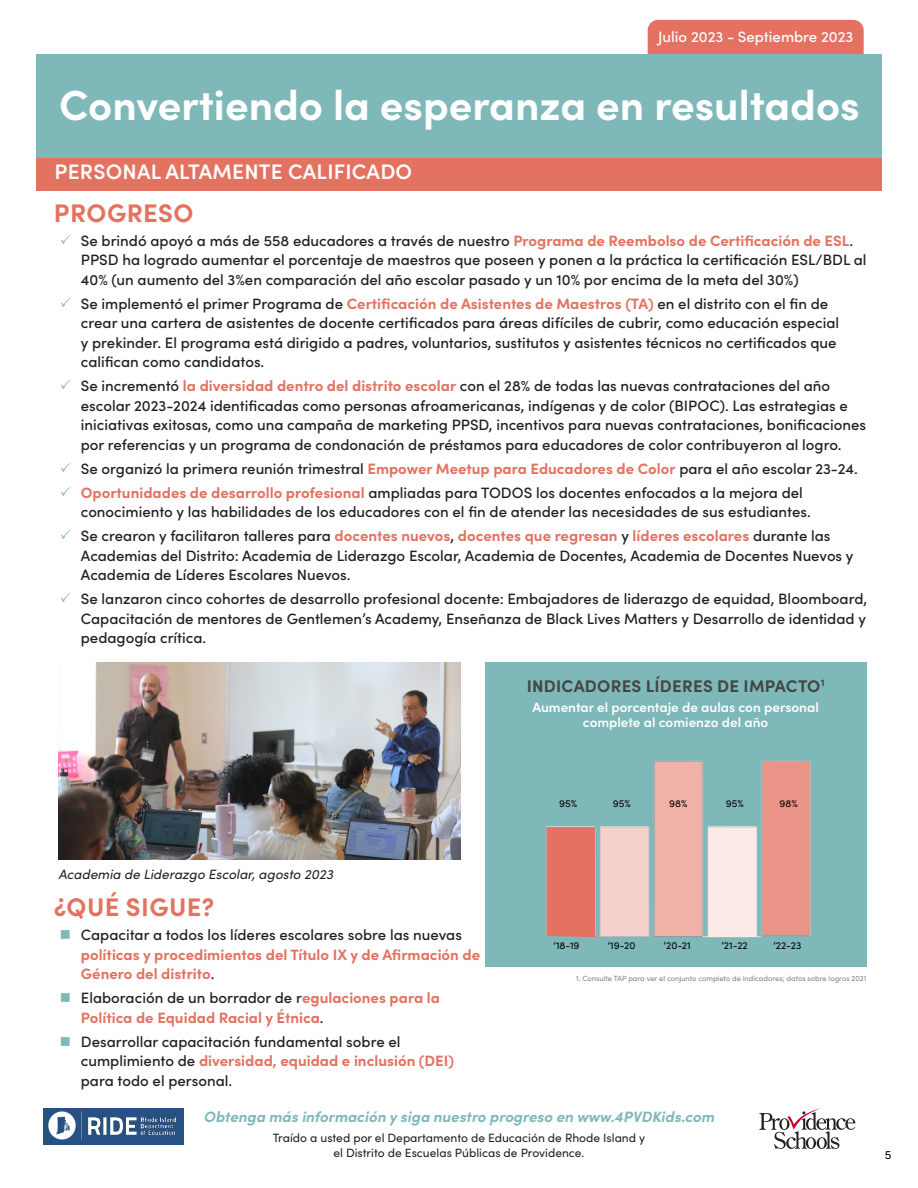
<style>
.page{position:relative;width:918px;height:1188px;background:#fff}
.page>*{position:absolute;margin:0;border:0;box-sizing:border-box;transform-origin:0 0}
.t1{font:700 42px "Sofia Pro";color:#fff}
.t2{font:700 25.5px "Sofia Pro";letter-spacing:.015em;color:#e37261}
.t3{font:600 21px "Sofia Pro";letter-spacing:.01em;color:#fff}
.t4{font:700 16.8px "Sofia Pro";letter-spacing:.015em;color:#454545}
.t5{font:500 15px/19.5px "Sofia Pro";color:#231f20}
.t6{font:700 15px/19.5px "Sofia Pro";color:#e37261}
.t7{font:italic 700 15px "Sofia Pro";color:#7fb8b9}
.t8{font:500 15px "Sofia Pro";color:#fff}
.Paragraph_Style_1{font:600 13.5px/15px "Sofia Pro";color:#fff;text-align:center}
.Paragraph_Style_1-2{font:italic 13.5px "Sofia Pro";color:#231f20}
.t9{font:12px/15px "Sofia Pro";color:#231f20;text-align:center}
.t10{font:12px "Sofia Pro";color:#000}
.t11{font:10.2px "Sofia Pro";color:#000}
.t12{font:7.5px "Sofia Pro";color:#808285}
.s1{color:#7fb8b9}
.s2{font-weight:700;color:#e37261}
.s3{font-weight:500;color:#231f20}
</style>
<div class="page">
<div style="left:648px;top:20px;width:216px;height:64px;background:#e37261;border-radius:10px"></div>
<div style="left:36px;top:54px;width:846px;height:104px;background:#7fb8b9"></div>
<div style="left:36px;top:158px;width:846px;height:32px;background:#e37261"></div>
<svg style="left:759px;top:1108px;width:96px;height:41px"></svg>
<div style="left:43px;top:1108px;width:140px;height:37px;background:#275182"></div>
<img style="left:48px;top:1112px;width:128px;height:28px">
<div style="left:485px;top:662px;width:381px;height:305px;background:#7fb8b9"></div>
<svg style="left:546px;top:761px;width:265px;height:176px"></svg>
<div style="left:601px;top:827px;width:47px;height:109px;background:#f6d0ca"></div>
<img style="left:58px;top:662px;width:403px;height:197px">
<p class="t8" style="left:658px;top:25px;width:197px">Julio 2023 - Septiembre 2023</p>
<h1 class="t1" style="left:59px;top:73px;width:802px">Convertiendo la esperanza en resultados</h1>
<p class="t3" style="left:55px;top:156px;width:359px">PERSONAL ALTAMENTE CALIFICADO</p>
<p class="t2" style="left:54px;top:193px;width:141px">PROGRESO</p>
<p class="t5" style="left:81px;top:230px;width:787px;text-indent:-21px"><span class="s1">✓</span> Se brindó apoyó a más de 558 educadores a través de nuestro <span class="s2">Programa de Reembolso de Certificación de ESL</span>.<br>PPSD ha logrado aumentar el porcentaje de maestros que poseen y ponen a la práctica la certificación ESL/BDL al<br>40% (un aumento del 3%en comparación del año escolar pasado y un 10% por encima de la meta del 30%)</p>
<p class="t5" style="left:81px;top:293px;width:760px;text-indent:-21px"><span class="s1">✓</span> Se implementó el primer Programa de <span class="s2">Certificación de Asistentes de Maestros (TA)</span> en el distrito con el fin de crear una cartera de asistentes de docente certificados para áreas difíciles de cubrir, como educación especial y prekinder. El programa está dirigido a padres, voluntarios, sustitutos y asistentes técnicos no certificados que califican como candidatos.</p>
<p class="t5" style="left:81px;top:375px;width:787px;text-indent:-21px"><span class="s1">✓</span> Se incrementó <span class="s2">la diversidad dentro del distrito escolar</span> con el 28% de todas las nuevas contrataciones del año escolar 2023-2024 identificadas como personas afroamericanas, indígenas y de color (BIPOC). Las estrategias e iniciativas exitosas, como una campaña de marketing PPSD, incentivos para nuevas contrataciones, bonificaciones por referencias y un programa de condonación de préstamos para educadores de color contribuyeron al logro.</p>
<p class="t5" style="left:60px;top:458px;width:800px"><span class="s1">✓</span> Se organizó la primera reunión trimestral <span class="s2">Empower Meetup para Educadores de Color</span> para el año escolar 23-24.</p>
<p class="t5" style="left:81px;top:482px;width:731px;text-indent:-21px"><span class="s1">✓</span> <span class="s2">Oportunidades de desarrollo profesional</span> ampliadas para TODOS los docentes enfocados a la mejora del conocimiento y las habilidades de los educadores con el fin de atender las necesidades de sus estudiantes.</p>
<p class="t5" style="left:81px;top:525px;width:774px;text-indent:-21px"><span class="s1">✓</span> Se crearon y facilitaron talleres para <span class="s2">docentes nuevos</span>, <span class="s2">docentes que regresan</span> y <span class="s2">líderes escolares</span> durante las<br>Academias del Distrito: Academia de Liderazgo Escolar, Academia de Docentes, Academia de Docentes Nuevos y<br>Academia de Líderes Escolares Nuevos.</p>
<p class="t5" style="left:81px;top:588px;width:788px;text-align:justify;text-indent:-21px"><span class="s1">✓</span> Se lanzaron cinco cohortes de desarrollo profesional docente: Embajadores de liderazgo de equidad, Bloomboard, Capacitación de mentores de Gentlemen’s Academy, Enseñanza de Black Lives Matters y Desarrollo de identidad y pedagogía crítica.</p>
<p class="t4" style="left:527px;top:673px;width:299px">INDICADORES LÍDERES DE IMPACTO<sup>1</sup></p>
<p class="Paragraph_Style_1" style="left:532px;top:699px;width:288px">Aumentar el porcentaje de aulas con personal complete al comienzo del año</p>
<p class="t11" style="left:559px;top:795px;width:19px">95%</p>
<p class="t11" style="left:613px;top:795px;width:19px">95%</p>
<p class="t11" style="left:669px;top:795px;width:20px">98%</p>
<p class="t11" style="left:726px;top:795px;width:19px">95%</p>
<p class="t11" style="left:780px;top:795px;width:20px">98%</p>
<p class="Paragraph_Style_1-2" style="left:58px;top:865px;width:276px">Academia de Liderazgo Escolar, agosto 2023</p>
<p class="t2" style="left:54px;top:888px;width:162px">¿QUÉ SIGUE?</p>
<p class="t6" style="left:81px;top:924px;width:401px"><span class="s3">Capacitar a todos los líderes escolares sobre las nuevas </span>políticas y procedimientos del Título IX y de Afirmación de<br>Género del distrito<span class="s3">.</span></p>
<p class="t6" style="left:81px;top:987px;width:361px"><span class="s3">Elaboración de un borrador de r</span>egulaciones para la<br>Política de Equidad Racial y Étnica<span class="s3">.</span></p>
<p class="t5" style="left:81px;top:1031px;width:375px">Desarrollar capacitación fundamental sobre el cumplimiento de <span class="s2">diversidad, equidad e inclusión (DEI) </span>para todo el personal.</p>
<p class="t11" style="left:554px;top:938px;width:28px">‘18-19</p>
<p class="t11" style="left:608px;top:938px;width:29px">‘19-20</p>
<p class="t11" style="left:664px;top:938px;width:29px">‘20-21</p>
<p class="t11" style="left:721px;top:938px;width:28px">‘21-22</p>
<p class="t11" style="left:773px;top:938px;width:29px">‘22-23</p>
<p class="t12" style="left:576px;top:973px;width:292px">1. Consulte TAP para ver el conjunto completo de indicadores; datos sobre logros 2021</p>
<p class="t7" style="left:204px;top:1105px;width:512px">Obtenga más información y siga nuestro progreso en www.4PVDKids.com</p>
<p class="t9" style="left:273px;top:1129px;width:374px">Traído a usted por el Departamento de Educación de Rhode Island y el Distrito de Escuelas Públicas de Providence.</p>
<p class="t10" style="left:885px;top:1146px;width:8px">5</p>
</div>
